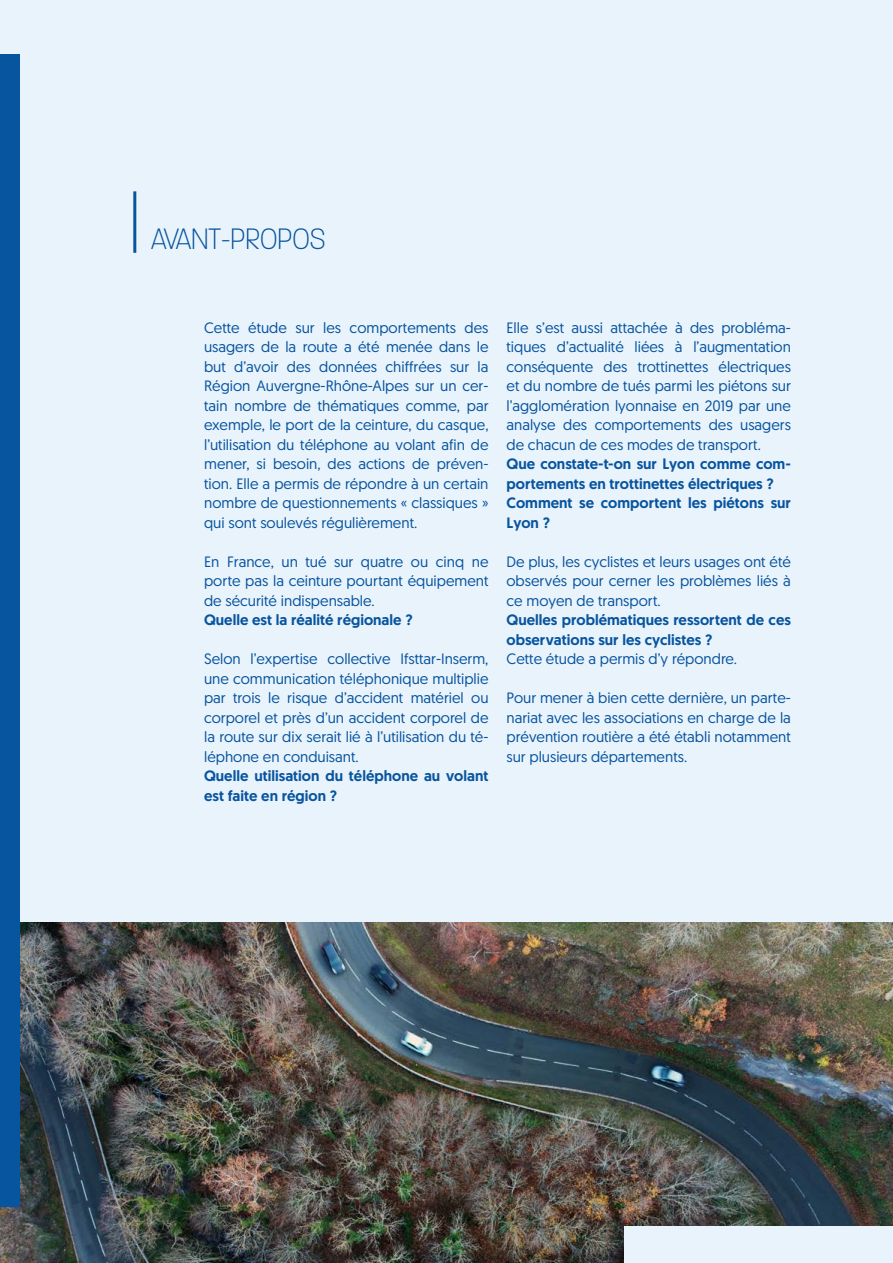
<style>
.page{position:relative;width:893px;height:1263px;background:#e9f3fb}
.page>*{position:absolute;margin:0;border:0;box-sizing:border-box;transform-origin:0 0}
.t1{font:200 32.1px "Paralucent Condensed";color:#07549f}
.t2{font:15px/19.5px "Geomanist";color:#07549f;text-align:justify}
.t3{font:500 15px/19.5px "Geomanist";color:#07549f}
</style>
<div class="page">
<img style="left:0;top:923px;width:893px;height:340px">
<div style="left:625px;top:1226px;width:268px;height:37px;background:#e9f3fb"></div>
<hr style="left:133px;top:191px;width:3px;height:62px;background:#07549f">
<div style="left:0;top:54px;width:19px;height:1152px;background:#07549f"></div>
<h1 class="t1" style="left:151px;top:221px;width:176px">AVANT-PROPOS</h1>
<p class="t2" style="left:204px;top:317px;width:286px">Cette étude sur les comportements des usagers de la route a été menée dans le but d’avoir des données chiffrées sur la Région Auvergne-Rhône-Alpes sur un cer&shy;tain nombre de thématiques comme, par exemple, le port de la ceinture, du casque, l’utilisation du téléphone au volant afin de mener, si besoin, des actions de préven&shy;tion. Elle a permis de répondre à un certain nombre de questionnements « classiques » qui sont soulevés régulièrement.</p>
<p class="t2" style="left:204px;top:551px;width:286px">En France, un tué sur quatre ou cinq ne porte pas la ceinture pourtant équipement de sécurité indispensable.</p>
<p class="t3" style="left:204px;top:610px;width:210px">Quelle est la réalité régionale ?</p>
<p class="t2" style="left:204px;top:649px;width:286px">Selon l’expertise collective Ifsttar-Inserm, une communication téléphonique multiplie par trois le risque d’accident matériel ou corporel et près d’un accident corporel de la route sur dix serait lié à l’utilisation du té&shy;léphone en conduisant.</p>
<p class="t3" style="left:204px;top:766px;width:286px">Quelle utilisation du téléphone au volant est faite en région ?</p>
<p class="t2" style="left:506px;top:317px;width:286px">Elle s’est aussi attachée à des probléma&shy;tiques d’actualité liées à l’augmentation conséquente des trottinettes électriques et du nombre de tués parmi les piétons sur l’agglomération lyonnaise en 2019 par une analyse des comportements des usagers de chacun de ces modes de transport.</p>
<p class="t3" style="left:506px;top:454px;width:286px">Que constate-t-on sur Lyon comme com&shy;portements en trottinettes électriques ?<br>Comment se comportent les piétons sur<br>Lyon ?</p>
<p class="t2" style="left:506px;top:551px;width:286px">De plus, les cyclistes et leurs usages ont été observés pour cerner les problèmes liés à ce moyen de transport.</p>
<p class="t3" style="left:506px;top:610px;width:286px">Quelles problématiques ressortent de ces observations sur les cyclistes ?</p>
<p class="t2" style="left:506px;top:649px;width:232px">Cette étude a permis d’y répondre.</p>
<p class="t2" style="left:506px;top:688px;width:286px">Pour mener à bien cette dernière, un parte&shy;nariat avec les associations en charge de la prévention routière a été établi notamment sur plusieurs départements.</p>
</div>
